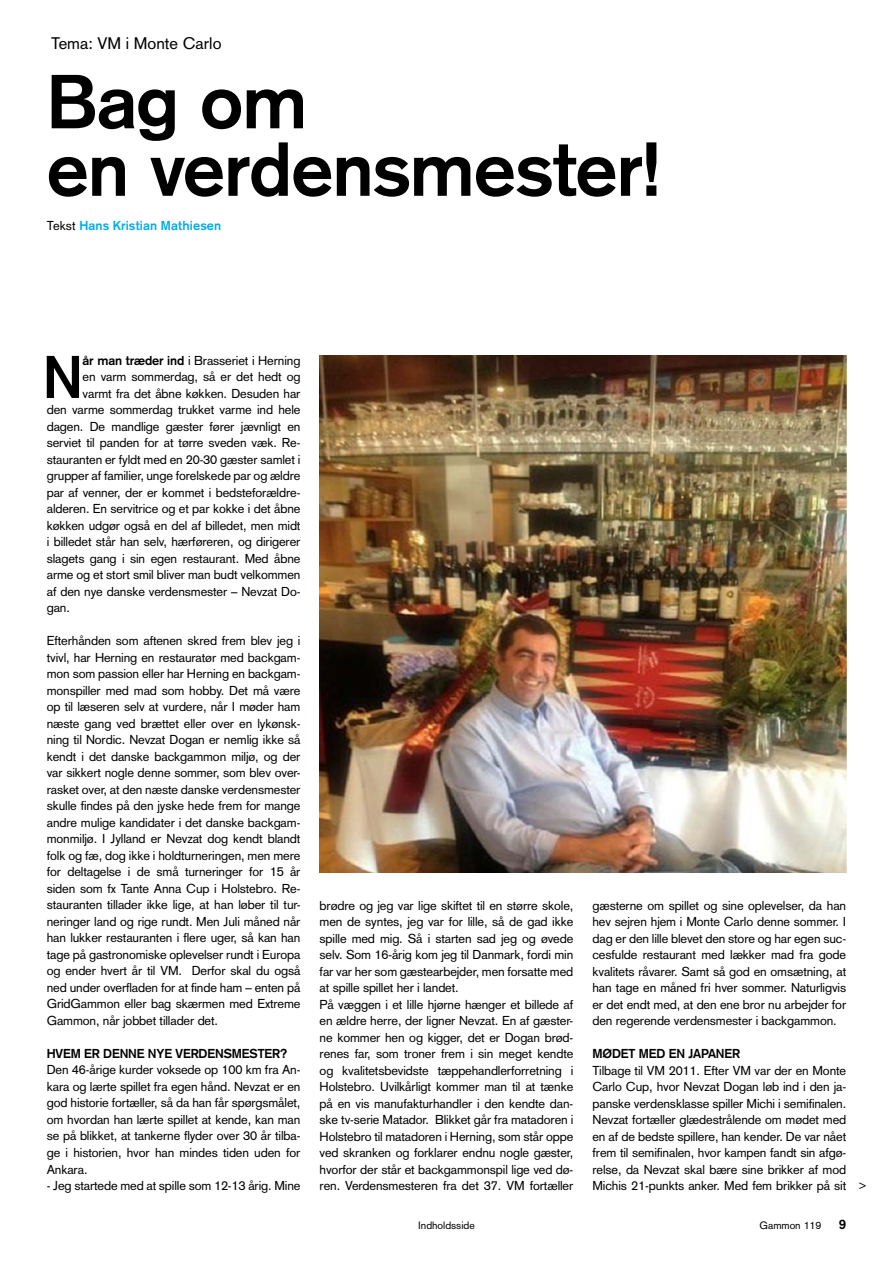
<style>
.page{position:relative;width:893px;height:1263px;background:#fff}
.page>*{position:absolute;margin:0;border:0;box-sizing:border-box;transform-origin:0 0}
.t1{font:700 75px/67.5px "Akzidenz Grotesk";letter-spacing:-.01em;color:#000}
.t2{font:700 59.1px "Akzidenz Grotesk";color:#000}
.t3{font:16.5px "Akzidenz Grotesk";color:#000}
.t4{font:700 13.5px "Akzidenz Grotesk";color:#000}
.t5{font:12.75px/16.5px "Akzidenz Grotesk";letter-spacing:-.01em;color:#000;text-align:justify}
.t6{font:700 12.75px "Akzidenz Grotesk";letter-spacing:-.01em;color:#000}
.t7{font:700 12.75px "Akzidenz Grotesk";letter-spacing:.015em;color:#00aee6}
.t8{font:10.5px "Akzidenz Grotesk";color:#000}
.s1{font-weight:400;color:#000}
.s2{font-weight:700}
</style>
<div class="page">
<img style="left:320px;top:355px;width:526px;height:518px">
<p class="t3" style="left:51px;top:33px;width:172px">Tema: VM i Monte Carlo</p>
<h1 class="t1" style="left:47px;top:68px;width:616px">Bag om<br>en verdensmester!</h1>
<p class="t7" style="left:47px;top:218px;width:176px"><span class="s1">Tekst</span> Hans Kristian Mathiesen</p>
<h2 class="t2" style="left:43px;top:342px;width:42px">N</h2>
<p class="t5" style="left:83px;top:352px;width:219px"><span class="s2">år man træder ind</span> i Brasseriet i Herning</p>
<p class="t5" style="left:83px;top:369px;width:219px">en varm sommerdag, så er det hedt og</p>
<p class="t5" style="left:83px;top:385px;width:219px">varmt fra det åbne køkken. Desuden har</p>
<p class="t5" style="left:47px;top:402px;width:255px">den varme sommerdag trukket varme ind hele</p>
<p class="t5" style="left:47px;top:418px;width:255px">dagen. De mandlige gæster fører jævnligt en</p>
<p class="t5" style="left:47px;top:435px;width:255px">serviet til panden for at tørre sveden væk. Re-</p>
<p class="t5" style="left:47px;top:451px;width:255px">stauranten er fyldt med en 20-30 gæster samlet i</p>
<p class="t5" style="left:47px;top:468px;width:255px">grupper af familier, unge forelskede par og ældre</p>
<p class="t5" style="left:47px;top:484px;width:255px">par af venner, der er kommet i bedsteforældre-</p>
<p class="t5" style="left:47px;top:501px;width:255px">alderen. En servitrice og et par kokke i det åbne</p>
<p class="t5" style="left:47px;top:517px;width:255px">køkken udgør også en del af billedet, men midt</p>
<p class="t5" style="left:47px;top:534px;width:255px">i billedet står han selv, hærføreren, og dirigerer</p>
<p class="t5" style="left:47px;top:550px;width:255px">slagets gang i sin egen restaurant. Med åbne</p>
<p class="t5" style="left:47px;top:567px;width:255px">arme og et stort smil bliver man budt velkommen</p>
<p class="t5" style="left:47px;top:583px;width:255px">af den nye danske verdensmester – Nevzat Do-</p>
<p class="t5" style="left:47px;top:600px;width:25px">gan.</p>
<p class="t5" style="left:47px;top:633px;width:255px">Efterhånden som aftenen skred frem blev jeg i tvivl, har Herning en restauratør med backgam&shy;mon som passion eller har Herning en backgam&shy;monspiller med mad som hobby. Det må være op til læseren selv at vurdere, når I møder ham næste gang ved brættet eller over en lykønsk&shy;ning til Nordic. Nevzat Dogan er nemlig ikke så kendt i det danske backgammon miljø, og der var sikkert nogle denne sommer, som blev over&shy;rasket over, at den næste danske verdensmester skulle findes på den jyske hede frem for mange andre mulige kandidater i det danske backgam&shy;monmiljø. I Jylland er Nevzat dog kendt blandt folk og fæ, dog ikke i holdturneringen, men mere for deltagelse i de små turneringer for 15 år siden som fx Tante Anna Cup i Holstebro. Re&shy;stauranten tillader ikke lige, at han løber til tur&shy;neringer land og rige rundt. Men Juli måned når han lukker restauranten i flere uger, så kan han tage på gastronomiske oplevelser rundt i Europa og ender hvert år til VM. Derfor skal du også ned under overfladen for at finde ham – enten på GridGammon eller bag skærmen med Extreme Gammon, når jobbet tillader det.</p>
<p class="t6" style="left:47px;top:1046px;width:242px">HVEM ER DENNE NYE VERDENSMESTER?</p>
<p class="t5" style="left:47px;top:1062px;width:255px">Den 46-årige kurder voksede op 100 km fra An&shy;kara og lærte spillet fra egen hånd. Nevzat er en god historie fortæller, så da han får spørgsmålet, om hvordan han lærte spillet at kende, kan man se på blikket, at tankerne flyder over 30 år tilba&shy;ge i historien, hvor han mindes tiden uden for Ankara.</p>
<p class="t5" style="left:47px;top:1177px;width:255px">- Jeg startede med at spille som 12-13 årig. Mine</p>
<p class="t5" style="left:320px;top:897px;width:255px;text-align:left">brødre og jeg var lige skiftet til en større skole, men de syntes, jeg var for lille, så de gad ikke spille med mig. Så i starten sad jeg og øvede selv. Som 16-årig kom jeg til Danmark, fordi min far var her som gæstearbejder, men forsatte med at spille spillet her i landet.<br>På væggen i et lille hjørne hænger et billede af en ældre herre, der ligner Nevzat. En af gæster&shy;ne kommer hen og kigger, det er Dogan brød&shy;renes far, som troner frem i sin meget kendte og kvalitetsbevidste tæppehandlerforretning i Holstebro. Uvilkårligt kommer man til at tænke på en vis manufakturhandler i den kendte dan&shy;ske tv-serie Matador. Blikket går fra matadoren i Holstebro til matadoren i Herning, som står oppe ved skranken og forklarer endnu nogle gæster, hvorfor der står et backgammonspil lige ved dø&shy;ren. Verdensmesteren fra det 37. VM fortæller</p>
<p class="t5" style="left:592px;top:897px;width:255px">gæsterne om spillet og sine oplevelser, da han hev sejren hjem i Monte Carlo denne sommer. I dag er den lille blevet den store og har egen suc&shy;cesfulde restaurant med lækker mad fra gode kvalitets råvarer. Samt så god en omsætning, at han tage en måned fri hver sommer. Naturligvis er det endt med, at den ene bror nu arbejder for den regerende verdensmester i backgammon.</p>
<p class="t6" style="left:592px;top:1046px;width:149px">MØDET MED EN JAPANER</p>
<p class="t5" style="left:592px;top:1062px;width:255px">Tilbage til VM 2011. Efter VM var der en Monte Carlo Cup, hvor Nevzat Dogan løb ind i den ja&shy;panske verdensklasse spiller Michi i semifinalen.<br>Nevzat fortæller glædestrålende om mødet med en af de bedste spillere, han kender. De var nået frem til semifinalen, hvor kampen fandt sin afgø&shy;relse, da Nevzat skal bære sine brikker af mod Michis 21-punkts anker. Med fem brikker på sit</p>
<p class="t8" style="left:418px;top:1219px;width:58px">Indholdsside</p>
<p class="t8" style="left:759px;top:1219px;width:63px">Gammon 119</p>
<p class="t4" style="left:839px;top:1216px;width:9px">9</p>
<p class="t5" style="left:859px;top:1176px;width:9px">&gt;</p>
</div>
